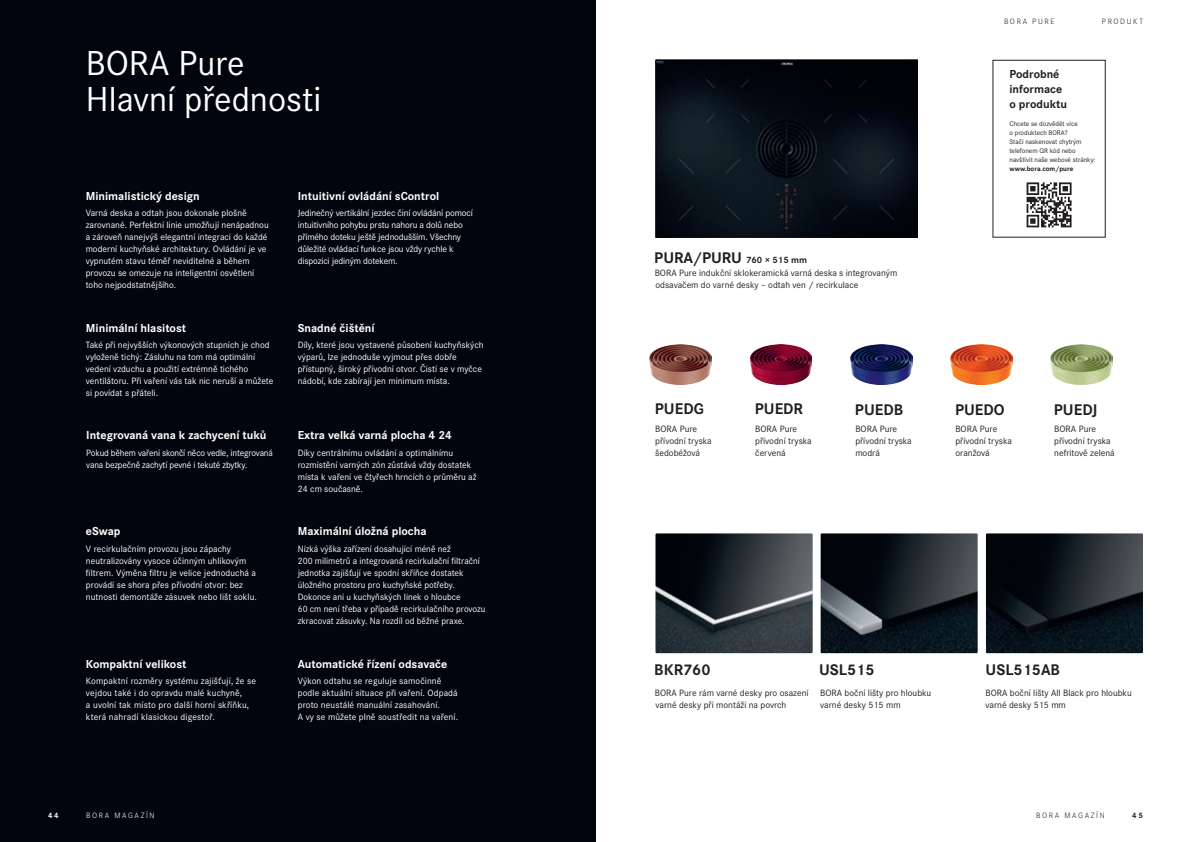
<style>
.page{position:relative;width:1191px;height:842px;background:#fff}
.page>*{position:absolute;margin:0;border:0;box-sizing:border-box;transform-origin:0 0}
._02_HEAD_36_36_regul{font:36px "Corporate S";color:#fff}
._11_Tabelle_Head_16{font:700 16px "Corporate S";color:#231f20}
._06_TEASER_12_15_bol{font:700 12px "Corporate S";color:#fff}
._06_TEASER_12_15_bol-2{font:700 12px/15px "Corporate S";color:#231f20}
._07_LT_9_5_12_regula{font:9.5px/12px "Corporate S";color:#fff}
._07_LT_9_5_12_regula-2{font:9.5px/12px "Corporate S";color:#231f20}
.t1{font:300 8px "Corporate S";letter-spacing:.2em;color:#231f20}
.t2{font:300 8px "Corporate S";letter-spacing:.2em;color:#fff}
.t3{font:700 8px "Corporate S";color:#fff}
.t4{font:700 8px "Corporate S";color:#231f20}
._09_BU_7_9_regular{font:7px/9px "Corporate S";color:#231f20}
.s1{font-size:9.5px}
.s2{font-weight:700}
</style>
<div class="page">
<div style="left:0;top:0;width:595px;height:842px;background:#01060e"></div>
<img style="left:655px;top:60px;width:262px;height:177px">
<img style="left:650px;top:345px;width:62px;height:40px">
<img style="left:750px;top:345px;width:62px;height:40px">
<img style="left:950px;top:345px;width:62px;height:40px">
<img style="left:850px;top:345px;width:62px;height:40px">
<img style="left:1050px;top:345px;width:62px;height:40px">
<svg style="left:1026px;top:182px;width:46px;height:46px"></svg>
<svg style="left:1026px;top:182px;width:45px;height:45px"></svg>
<img style="left:655px;top:533px;width:157px;height:120px">
<img style="left:820px;top:533px;width:157px;height:120px">
<img style="left:986px;top:533px;width:157px;height:120px">
<p class="_02_HEAD_36_36_regul" style="left:86px;top:42px;width:160px">BORA Pure</p>
<p class="_02_HEAD_36_36_regul" style="left:86px;top:78px;width:237px">Hlavní přednosti</p>
<p class="_06_TEASER_12_15_bol" style="left:86px;top:188px;width:116px">Minimalistický design</p>
<p class="_07_LT_9_5_12_regula" style="left:86px;top:207px;width:184px">Varná deska a odtah jsou dokonale plošně zarovnané. Perfektní linie umožňují nenápadnou a zároveň nanejvýš elegantní integraci do každé moderní kuchyňské architektury. Ovládání je ve vypnutém stavu téměř neviditelné a během provozu se omezuje na inteligentní osvětlení toho nejpodstatnějšího.</p>
<p class="_06_TEASER_12_15_bol" style="left:86px;top:320px;width:102px">Minimální hlasitost</p>
<p class="_07_LT_9_5_12_regula" style="left:86px;top:339px;width:189px">Také při nejvyšších výkonových stupních je chod vyloženě tichý: Zásluhu na tom má optimální vedení vzduchu a použití extrémně tichého ventilátoru. Při vaření vás tak nic neruší a můžete si povídat s přáteli.</p>
<p class="_06_TEASER_12_15_bol" style="left:86px;top:427px;width:182px">Integrovaná vana k zachycení tuků</p>
<p class="_07_LT_9_5_12_regula" style="left:86px;top:447px;width:188px">Pokud během vaření skončí něco vedle, integrovaná vana bezpečně zachytí pevné i tekuté zbytky.</p>
<p class="_06_TEASER_12_15_bol" style="left:86px;top:523px;width:36px">eSwap</p>
<p class="_07_LT_9_5_12_regula" style="left:86px;top:543px;width:172px">V recirkulačním provozu jsou zápachy neutralizovány vysoce účinným uhlíkovým filtrem. Výměna filtru je velice jednoduchá a provádí se shora přes přívodní otvor: bez nutnosti demontáže zásuvek nebo lišt soklu.</p>
<p class="_06_TEASER_12_15_bol" style="left:86px;top:656px;width:102px">Kompaktní velikost</p>
<p class="_07_LT_9_5_12_regula" style="left:86px;top:675px;width:172px">Kompaktní rozměry systému zajišťují, že se vejdou také i do opravdu malé kuchyně,<br>a uvolní tak místo pro další horní skříňku, která nahradí klasickou digestoř.</p>
<p class="_06_TEASER_12_15_bol" style="left:298px;top:187px;width:143px">Intuitivní ovládání sControl</p>
<p class="_07_LT_9_5_12_regula" style="left:298px;top:207px;width:177px">Jedinečný vertikální jezdec činí ovládání pomocí intuitivního pohybu prstu nahoru a dolů nebo přímého doteku ještě jednodušším. Všechny důležité ovládací funkce jsou vždy rychle k dispozici jediným dotekem.</p>
<p class="_06_TEASER_12_15_bol" style="left:298px;top:320px;width:78px">Snadné čištění</p>
<p class="_07_LT_9_5_12_regula" style="left:298px;top:339px;width:187px">Díly, které jsou vystavené působení kuchyňských výparů, lze jednoduše vyjmout přes dobře přístupný, široký přívodní otvor. Čistí se v myčce nádobí, kde zabírají jen minimum místa.</p>
<p class="_06_TEASER_12_15_bol" style="left:298px;top:427px;width:156px">Extra velká varná plocha 4 24</p>
<p class="_07_LT_9_5_12_regula" style="left:298px;top:447px;width:180px">Díky centrálnímu ovládání a optimálnímu rozmístění varných zón zůstává vždy dostatek místa k vaření ve čtyřech hrncích o průměru až 24 cm současně.</p>
<p class="_06_TEASER_12_15_bol" style="left:298px;top:523px;width:130px">Maximální úložná plocha</p>
<p class="_07_LT_9_5_12_regula" style="left:298px;top:543px;width:189px">Nízká výška zařízení dosahující méně než<br>200 milimetrů a integrovaná recirkulační filtrační jednotka zajišťují ve spodní skříňce dostatek úložného prostoru pro kuchyňské potřeby.<br>Dokonce ani u kuchyňských linek o hloubce<br>60 cm není třeba v případě recirkulačního provozu zkracovat zásuvky. Na rozdíl od běžné praxe.</p>
<p class="_06_TEASER_12_15_bol" style="left:298px;top:656px;width:151px">Automatické řízení odsavače</p>
<p class="_07_LT_9_5_12_regula" style="left:298px;top:675px;width:162px">Výkon odtahu se reguluje samočinně podle aktuální situace při vaření. Odpadá proto neustálé manuální zasahování.<br>A vy se můžete plně soustředit na vaření.</p>
<p class="_11_Tabelle_Head_16" style="left:654px;top:246px;width:154px">PURA/PURU <span class="s1">760 × 515 mm</span></p>
<p class="_07_LT_9_5_12_regula-2" style="left:655px;top:267px;width:244px">BORA Pure indukční sklokeramická varná deska s integrovaným odsavačem do varné desky – odtah ven / recirkulace</p>
<p class="t1" style="left:1004px;top:17px;width:52px">BORA PURE</p>
<p class="t1" style="left:1102px;top:17px;width:43px">PRODUKT</p>
<p class="_06_TEASER_12_15_bol-2" style="left:1009px;top:66px;width:59px">Podrobné informace o produktu</p>
<p class="_09_BU_7_9_regular" style="left:1009px;top:119px;width:87px">Chcete se dozvědět více<br>o produktech BORA?<br>Stačí naskenovat chytrým telefonem QR kód nebo navštívit naše webové stránky: <span class="s2">www.bora.com/pure</span></p>
<p class="_11_Tabelle_Head_16" style="left:655px;top:398px;width:51px">PUEDG</p>
<p class="_07_LT_9_5_12_regula-2" style="left:655px;top:423px;width:58px">BORA Pure přívodní tryska šedobéžová</p>
<p class="_11_Tabelle_Head_16" style="left:755px;top:398px;width:50px">PUEDR</p>
<p class="_07_LT_9_5_12_regula-2" style="left:755px;top:423px;width:58px">BORA Pure přívodní tryska červená</p>
<p class="_11_Tabelle_Head_16" style="left:855px;top:399px;width:50px">PUEDB</p>
<p class="_07_LT_9_5_12_regula-2" style="left:855px;top:423px;width:58px">BORA Pure přívodní tryska modrá</p>
<p class="_11_Tabelle_Head_16" style="left:955px;top:399px;width:51px">PUEDO</p>
<p class="_07_LT_9_5_12_regula-2" style="left:955px;top:423px;width:58px">BORA Pure přívodní tryska oranžová</p>
<p class="_11_Tabelle_Head_16" style="left:1054px;top:399px;width:45px">PUEDJ</p>
<p class="_07_LT_9_5_12_regula-2" style="left:1054px;top:423px;width:62px">BORA Pure přívodní tryska nefritově zelená</p>
<p class="_11_Tabelle_Head_16" style="left:654px;top:659px;width:58px">BKR760</p>
<p class="_07_LT_9_5_12_regula-2" style="left:655px;top:687px;width:155px">BORA Pure rám varné desky pro osazení varné desky při montáži na povrch</p>
<p class="_11_Tabelle_Head_16" style="left:819px;top:659px;width:57px">USL515</p>
<p class="_07_LT_9_5_12_regula-2" style="left:820px;top:687px;width:113px">BORA boční lišty pro hloubku varné desky 515 mm</p>
<p class="_11_Tabelle_Head_16" style="left:985px;top:659px;width:76px">USL515AB</p>
<p class="_07_LT_9_5_12_regula-2" style="left:985px;top:687px;width:148px">BORA boční lišty All Black pro hloubku varné desky 515 mm</p>
<p class="t3" style="left:48px;top:810px;width:12px">44</p>
<p class="t2" style="left:86px;top:811px;width:70px">BORA MAGAZÍN</p>
<p class="t1" style="left:1036px;top:811px;width:70px">BORA MAGAZÍN</p>
<p class="t4" style="left:1132px;top:810px;width:12px">45</p>
</div>
